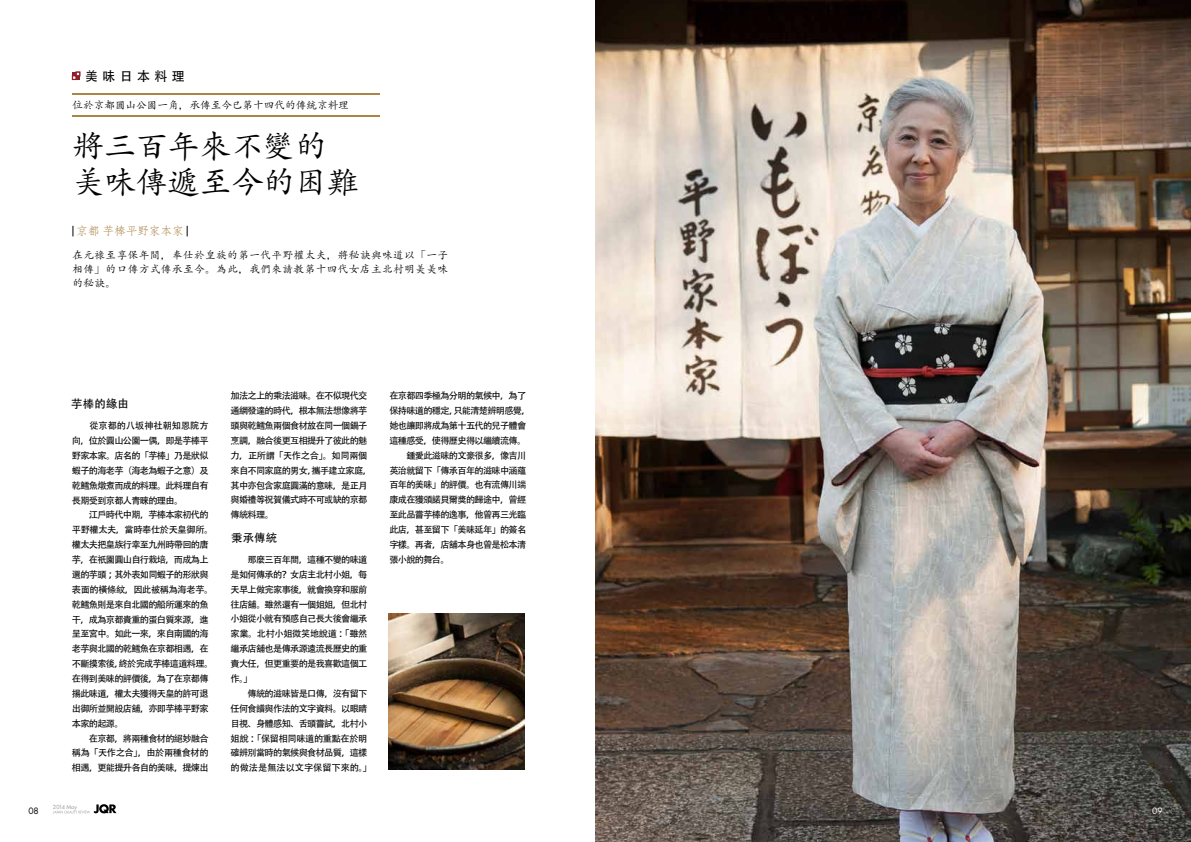
<style>
.page{position:relative;width:1191px;height:842px;background:#fff}
.page>*{position:absolute;margin:0;border:0;box-sizing:border-box;transform-origin:0 0}
.t1{font:32.4px/36.3px "Adobe Kaiti Std";letter-spacing:-.02em;color:#000}
.t2{font:12.9px "Adobe Heiti Std";letter-spacing:.34em;color:#000}
.t3{font:11.3px "Adobe Fangsong Std";letter-spacing:.02em;color:#aa8546}
.t4{font:11.3px "Adobe Heiti Std";letter-spacing:.02em;color:#000}
.t5{font:10.6px/14.2px "Adobe Kaiti Std";letter-spacing:.04em;color:#000;text-align:justify}
.t6{font:10.6px "Adobe Kaiti Std";color:#000}
.t7{font:9.2px/14.9px "Adobe Heiti Std";letter-spacing:-.075em;color:#000}
.t8{font:8.5px "Futura Std";color:#000}
.t9{font:8.5px "Futura Std";color:#fff}
.t10{font:5.5px "Futura";color:#9fa0a0}
</style>
<div class="page">
<img style="left:595px;top:0;width:596px;height:842px">
<svg style="left:72px;top:72px;width:8px;height:8px"></svg>
<hr style="left:72px;top:94px;width:308px;height:1px;background:#aa8546">
<hr style="left:72px;top:115px;width:308px;height:1px;background:#aa8546">
<img style="left:388px;top:613px;width:136px;height:157px">
<svg style="left:53px;top:804px;width:63px;height:9px"></svg>
<h2 class="t2" style="left:85px;top:68px;width:101px">美味日本料理</h2>
<p class="t6" style="left:72px;top:98px;width:278px">位於京都圓山公園一角，承傳至今已第十四代的傳統京料理</p>
<h1 class="t1" style="left:72px;top:128px;width:288px">將三百年來不變的美味傳遞至今的困難</h1>
<p class="t3" style="left:76px;top:224px;width:109px">京都 芋棒平野家本家</p>
<p class="t5" style="left:72px;top:248px;width:377px">在元祿至享保年間，奉仕於皇族的第一代平野權太夫，將秘訣與味道以「一子相傳」的口傳方式傳承至今。為此，我們來請教第十四代女店主北村明美美味的秘訣。</p>
<p class="t4" style="left:71px;top:397px;width:59px">芋棒的緣由</p>
<p class="t7" style="left:72px;top:418px;width:143px">　　從京都的八坂神社朝知恩院方向，位於圓山公園一偶，即是芋棒平野家本家。店名的「芋棒」乃是狀似蝦子的海老芋（海老為蝦子之意）及乾鱈魚燉煮而成的料理。此料理自有長期受到京都人青睞的理由。<br>　　江戶時代中期，芋棒本家初代的平野權太夫，當時奉仕於天皇御所。權太夫把皇族行幸至九州時帶回的唐芋，在祇園圓山自行栽培，而成為上選的芋頭；其外表如同蝦子的形狀與表面的橫條紋，因此被稱為海老芋。乾鱈魚則是來自北國的船所運來的魚干，成為京都貴重的蛋白質來源，進呈至宮中。如此一來，來自南國的海老芋與北國的乾鱈魚在京都相遇，在不斷摸索後，終於完成芋棒這道料理。在得到美味的評價後，為了在京都傳揚此味道，權太夫獲得天皇的許可退出御所並開設店舖，亦即芋棒平野家本家的起源。<br>　　在京都，將兩種食材的絕妙融合稱為「天作之合」，由於兩種食材的相遇，更能提升各自的美味，提煉出</p>
<p class="t8" style="left:28px;top:805px;width:12px">08</p>
<p class="t10" style="left:53px;top:803px;width:26px">2014 May</p>
<p class="t7" style="left:231px;top:389px;width:143px">加法之上的乘法滋味。在不似現代交通網發達的時代，根本無法想像將芋頭與乾鱈魚兩個食材放在同一個鍋子烹調，融合後更互相提升了彼此的魅力，正所謂「天作之合」。如同兩個來自不同家庭的男女，攜手建立家庭，其中亦包含家庭圓滿的意味，是正月與婚禮等祝賀儀式時不可或缺的京都傳統料理。</p>
<p class="t7" style="left:231px;top:552px;width:143px">　　那麼三百年間，這種不變的味道是如何傳承的？女店主北村小姐，每天早上做完家事後，就會換穿和服前往店舖。雖然還有一個姐姐，但北村小姐從小就有預感自己長大後會繼承家業。北村小姐微笑地說道：「雖然繼承店舖也是傳承源遠流長歷史的重責大任，但更重要的是我喜歡這個工作。」<br>　　傳統的滋味皆是口傳，沒有留下任何食譜與作法的文字資料。以眼睛目視、身體感知、舌頭嘗試，北村小姐說：「保留相同味道的重點在於明確辨別當時的氣候與食材品質，這樣的做法是無法以文字保留下來的。」</p>
<p class="t4" style="left:231px;top:531px;width:48px">秉承傳統</p>
<p class="t7" style="left:389px;top:389px;width:143px">在京都四季極為分明的氣候中，為了保持味道的穩定，只能清楚辨明感覺，她也讓即將成為第十五代的兒子體會這種感受，使得歷史得以繼續流傳。　　鍾愛此滋味的文豪很多，像吉川英治就留下「傳承百年的滋味中涵蘊百年的美味」的評價。也有流傳川端康成在獲頒諾貝爾獎的歸途中，曾經至此品嘗芋棒的逸事，他曾再三光臨此店，甚至留下「美味延年」的簽名字樣。再者，店舖本身也曾是松本清張小說的舞台。</p>
<p class="t9" style="left:1152px;top:805px;width:12px">09</p>
</div>
